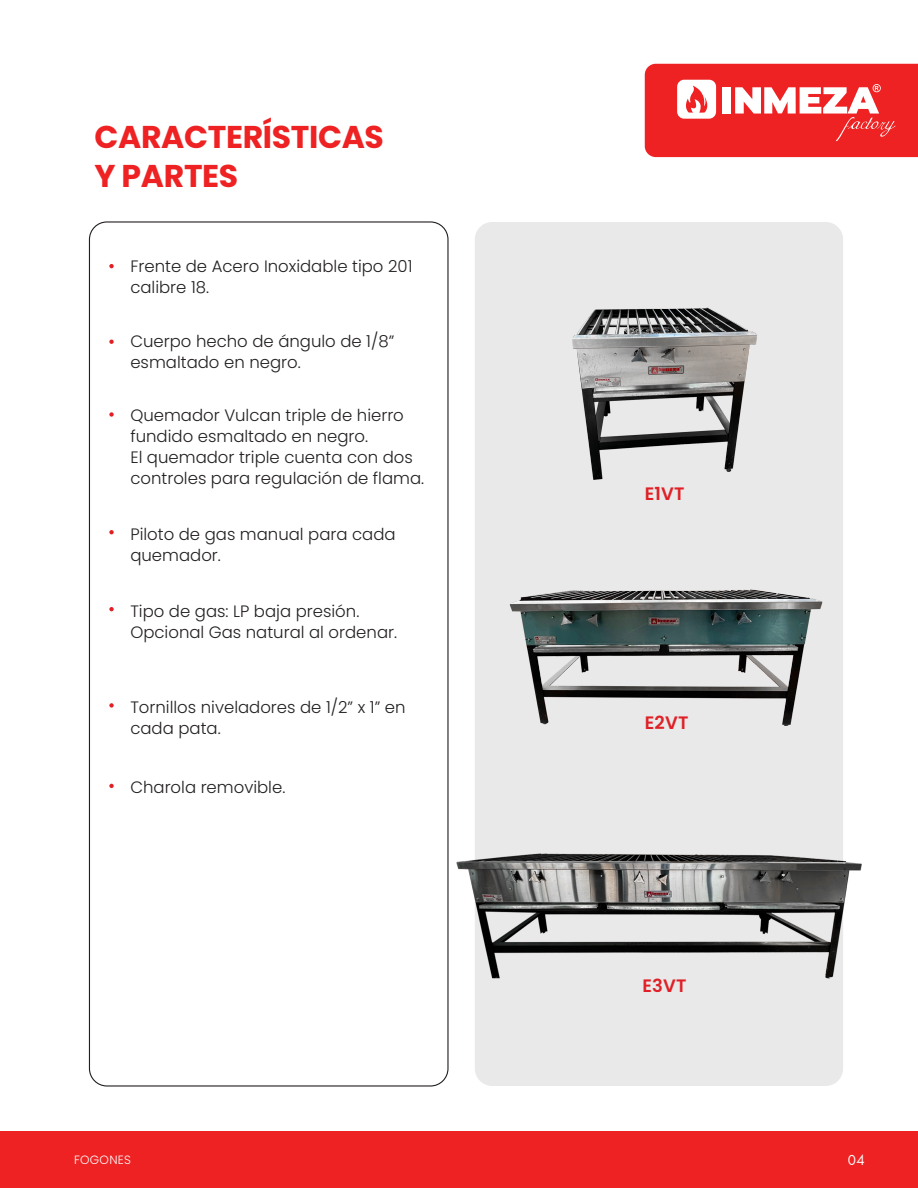
<style>
.page{position:relative;width:918px;height:1188px;background:#fff}
.page>*{position:absolute;margin:0;border:0;box-sizing:border-box;transform-origin:0 0}
.t1{font:700 31.5px/39px "Poppins";letter-spacing:-.01em;color:#ee2223}
.t2{font:600 18px "Poppins";letter-spacing:.01em;color:#df2127}
.t3{font:300 16.5px/21px "Poppins";color:#231f20}
.t4{font:13.5px "Futura Now Headline";color:#fff}
.t5{font:300 12px "Poppins";letter-spacing:.025em;color:#fff}
</style>
<div class="page">
<div style="left:0;top:1131px;width:918px;height:57px;background:#ee2223"></div>
<svg style="left:645px;top:64px;width:273px;height:93px;background:#f04747"></svg>
<div style="left:475px;top:222px;width:368px;height:864px;background:#eae9e9;border-radius:17px"></div>
<svg style="left:109px;top:264px;width:5px;height:4px"></svg>
<svg style="left:109px;top:340px;width:5px;height:4px"></svg>
<svg style="left:109px;top:412px;width:5px;height:5px"></svg>
<svg style="left:109px;top:530px;width:5px;height:4px"></svg>
<svg style="left:109px;top:607px;width:5px;height:4px"></svg>
<svg style="left:109px;top:703px;width:5px;height:5px"></svg>
<svg style="left:109px;top:784px;width:5px;height:4px"></svg>
<img style="left:572px;top:307px;width:185px;height:173px">
<img style="left:509px;top:589px;width:314px;height:137px">
<img style="left:447px;top:742px;width:415px;height:318px">
<h1 class="t1" style="left:95px;top:118px;width:291px">CARACTERÍSTICAS<br>Y PARTES</h1>
<p class="t3" style="left:130px;top:256px;width:284px">Frente de Acero Inoxidable tipo 201 calibre 18.</p>
<p class="t3" style="left:130px;top:331px;width:265px">Cuerpo hecho de ángulo de 1/8” esmaltado en negro.</p>
<p class="t3" style="left:130px;top:405px;width:295px">Quemador Vulcan triple de hierro fundido esmaltado en negro.<br>El quemador triple cuenta con dos controles para regulación de flama.</p>
<p class="t3" style="left:130px;top:523px;width:267px">Piloto de gas manual para cada quemador.</p>
<p class="t3" style="left:130px;top:600px;width:268px">Tipo de gas: LP baja presión.<br>Opcional Gas natural al ordenar.</p>
<p class="t3" style="left:130px;top:697px;width:277px">Tornillos niveladores de 1/2” x 1” en cada pata.</p>
<p class="t3" style="left:130px;top:777px;width:156px">Charola removible.</p>
<p class="t2" style="left:645px;top:483px;width:41px">E1VT</p>
<p class="t2" style="left:645px;top:712px;width:45px">E2VT</p>
<p class="t2" style="left:643px;top:975px;width:46px">E3VT</p>
<p class="t5" style="left:74px;top:1153px;width:59px">FOGONES</p>
<p class="t4" style="left:848px;top:1149px;width:18px">04</p>
</div>
